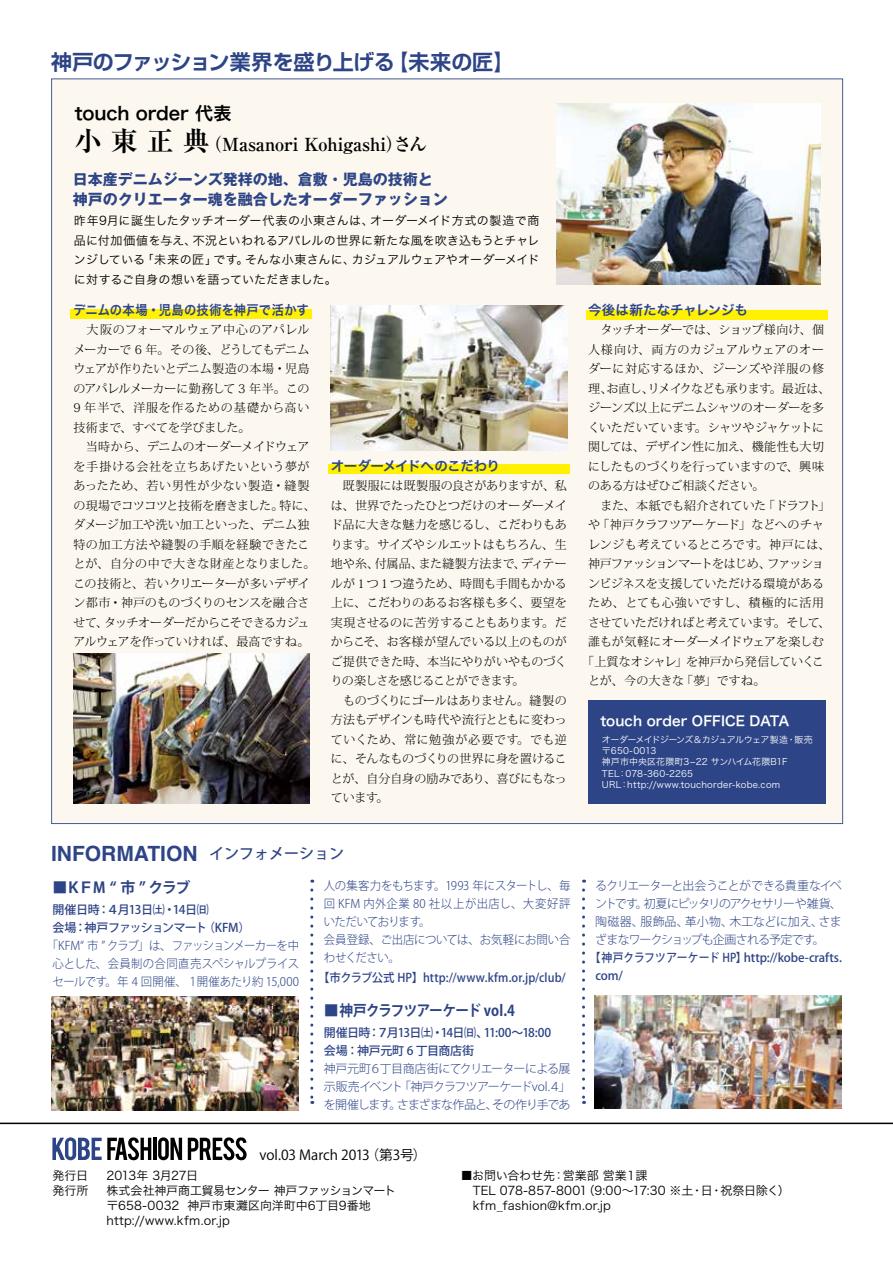
<style>
.page{position:relative;width:893px;height:1263px;background:#fff}
.page>*{position:absolute;margin:0;border:0;box-sizing:border-box;transform-origin:0 0}
.t1{font:700 21px "Shin Go Pro De";letter-spacing:-.02em;color:#2d4486}
.t2{font:700 21px "Helvetica";color:#2d4486}
.t3{font:700 18px "Ryumin Pro";letter-spacing:-.005em;color:#000}
.t4{font:18px "Hira Kaku Pro W6";letter-spacing:-.005em;color:#000}
.t5{font:700 15px/19.5px "Gothic MB101 Pro";color:#2d4486}
.t6{font:700 15px "Koz Go Pro";letter-spacing:-.04em;color:#2d4486}
.t7{font:700 15px "Koz Go Pro";letter-spacing:-.07em;color:#2d4486}
.t8{font:13.8px "Koz Go Pro";letter-spacing:-.005em;color:#000}
.t9{font:13.5px "Hira Kaku Pro W6";letter-spacing:.005em;color:#fff}
.t10{font:13.5px "Hira Kaku Pro W6";letter-spacing:.02em;color:#2d4486;scale:.91 1}
.t11{font:13.5px "Hira Kaku Pro W6";letter-spacing:-.035em;color:#2d4486}
.t12{font:13.5px "Hira Kaku Pro W6";letter-spacing:-.005em;color:#2d4486}
.t13{font:300 12px/19.5px "Koz Min Pro";letter-spacing:-.01em;color:#000}
.t14{font:12px/15px "Hira Kaku Pro W3";letter-spacing:-.005em;color:#000}
.t15{font:300 12px/18px "Koz Go Pro";letter-spacing:-.04em;color:#2d4486;text-align:justify}
.t16{font:300 12px/18px "Koz Go Pro";letter-spacing:-.01em;color:#2d4486;scale:.95 1}
.t17{font:300 12px/18px "Koz Go Pro";letter-spacing:-.04em;color:#2d4486;text-align:center;scale:.95 1}
.t18{font:300 12px "Koz Min Pro";letter-spacing:.05em;color:#000}
.t19{font:500 12px/18px "Koz Go Pro";letter-spacing:-.055em;color:#2d4486}
.t20{font:500 12px/18px "Koz Go Pro";letter-spacing:-.015em;color:#2d4486;scale:.9 1}
.t21{font:500 12px "Koz Go Pro";letter-spacing:.01em;color:#2d4486;scale:.95 1}
.t22{font:500 12px/18px "Koz Go Pro";letter-spacing:-.05em;color:#2d4486}
.t23{font:300 12px "Koz Min Pro";letter-spacing:-.045em;color:#000}
.t24{font:300 12px "Koz Min Pro";letter-spacing:-.035em;color:#000}
.t25{font:300 12px "Koz Min Pro";letter-spacing:-.065em;color:#000}
.t26{font:300 12px "Koz Min Pro";letter-spacing:.04em;color:#000}
.t27{font:300 12px "Koz Min Pro";letter-spacing:.01em;color:#000}
.t28{font:12px "Hira Kaku Pro W3";letter-spacing:-.045em;color:#000}
.t29{font:9px/11.2px "Hira Kaku Pro W3";letter-spacing:.01em;color:#fff}
.s1{font-size:27px}
.s2{font-family:"Koz Go Pro";font-weight:500;font-size:15px}
</style>
<div class="page">
<div style="left:51px;top:78px;width:792px;height:746px;background:#fcf8ed;border:1px solid #2d4486"></div>
<div style="left:71px;top:309px;width:241px;height:10px;background:#fff100"></div>
<div style="left:328px;top:464px;width:242px;height:10px;background:#fff100"></div>
<div style="left:587px;top:310px;width:241px;height:10px;background:#fff100"></div>
<svg style="left:310px;top:890px;width:3px;height:214px"></svg>
<svg style="left:582px;top:890px;width:3px;height:214px"></svg>
<hr style="left:0;top:1122px;width:893px;height:2px;background:#000">
<svg style="left:52px;top:1137px;width:99px;height:23px"></svg>
<hr style="left:153px;top:1138px;width:3px;height:22px;background:#000">
<svg style="left:158px;top:1137px;width:24px;height:23px"></svg>
<svg style="left:188px;top:1137px;width:59px;height:23px"></svg>
<div style="left:588px;top:700px;width:238px;height:104px;background:#2d4486"></div>
<img style="left:557px;top:103px;width:264px;height:182px">
<img style="left:595px;top:995px;width:247px;height:114px">
<img style="left:51px;top:996px;width:248px;height:115px">
<img style="left:73px;top:654px;width:236px;height:149px">
<img style="left:331px;top:305px;width:236px;height:145px">
<h1 class="t1" style="left:51px;top:44px;width:465px">神戸のファッション業界を盛り上げる【未来の匠】</h1>
<h2 class="t4" style="left:75px;top:97px;width:158px">touch order 代表</h2>
<h2 class="t3" style="left:75px;top:130px;width:354px"><span class="s1">小 東 正 典</span>（Masanori Kohigashi）さん</h2>
<p class="t5" style="left:73px;top:168px;width:377px">日本産デニムジーンズ発祥の地、倉敷・児島の技術と神戸のクリエーター魂を融合したオーダーファッション</p>
<p class="t14" style="left:74px;top:210px;width:467px;line-height:19.5px;text-align:justify">昨年9月に誕生したタッチオーダー代表の小東さんは、オーダーメイド方式の製造で商品に付加価値を与え、不況といわれるアパレルの世界に新たな風を吹き込もうとチャレンジしている「未来の匠」です。そんな小東さんに、カジュアルウェアやオーダーメイドに対するご自身の想いを語っていただきました。</p>
<p class="t10" style="left:73px;top:298px;width:260px">デニムの本場・児島の技術を神戸で活かす</p>
<p class="t13" style="left:73px;top:320px;width:244px">　大阪のフォーマルウェア中心のアパレルメーカーで 6 年。その後、どうしてもデニムウェアが作りたいとデニム製造の本場・児島のアパレルメーカーに勤務して 3 年半。この<br>9 年半で、洋服を作るための基礎から高い技術まで、すべてを学びました。<br>　当時から、デニムのオーダーメイドウェアを手掛ける会社を立ちあげたいという夢があったため、若い男性が少ない製造・縫製の現場でコツコツと技術を磨きました。特に、ダメージ加工や洗い加工といった、デニム独特の加工方法や縫製の手順を経験できたことが、自分の中で大きな財産となりました。この技術と、若いクリエーターが多いデザイン都市・神戸のものづくりのセンスを融合させて、タッチオーダーだからこそできるカジュアルウェアを作っていければ、最高ですね。</p>
<p class="t11" style="left:331px;top:454px;width:171px">オーダーメイドへのこだわり</p>
<p class="t13" style="left:331px;top:476px;width:238px">　既製服には既製服の良さがありますが、私は、世界でたったひとつだけのオーダーメイド品に大きな魅力を感じるし、こだわりもあります。サイズやシルエットはもちろん、生地や糸、付属品、また縫製方法まで、ディテールが 1 つ 1 つ違うため、時間も手間もかかる上に、こだわりのあるお客様も多く、要望を実現させるのに苦労することもあります。だからこそ、お客様が望んでいる以上のものがご提供できた時、本当にやりがいやものづくりの楽しさを感じることができます。<br>　ものづくりにゴールはありません。縫製の方法もデザインも時代や流行とともに変わっていくため、常に勉強が必要です。でも逆に、そんなものづくりの世界に身を置けることが、自分自身の励みであり、喜びにもなっています。</p>
<h1 class="t2" style="left:51px;top:836px;width:295px">INFORMATION <span class="s2">インフォメーション</span></h1>
<p class="t7" style="left:52px;top:878px;width:140px">■ＫＦＭ “ 市 ” クラブ</p>
<p class="t22" style="left:52px;top:901px;width:199px">開催日時：４月13日㈯・14日㈰<br>会場：神戸ファッションマート（KFM）</p>
<p class="t17" style="left:47px;top:937px;width:267px">「KFM“ 市 ” クラブ」は、ファッションメーカーを中心とした、会員制の合同直売スペシャルプライスセールです。年 4 回開催、１開催あたり約 15,000</p>
<p class="t16" style="left:324px;top:877px;width:261px">人の集客力をもちます。1993 年にスタートし、毎回 KFM 内外企業 80 社以上が出店し、大変好評いただいております。<br>会員登録、ご出店については、お気軽にお問い合わせください。</p>
<p class="t21" style="left:318px;top:970px;width:262px">【市クラブ公式 HP】http://www.kfm.or.jp/club/</p>
<p class="t6" style="left:324px;top:1001px;width:192px">■ 神戸クラフツアーケード vol.4</p>
<p class="t19" style="left:324px;top:1024px;width:229px">開催日時：７月13日㈯・14日㈰、11:00〜18:00会場：神戸元町 6 丁目商店街</p>
<p class="t15" style="left:324px;top:1060px;width:248px">神戸元町６丁目商店街にてクリエーターによる展示販売イベント「神戸クラフツアーケードvol.４」を開催します。さまざまな作品と、その作り手であ</p>
<p class="t8" style="left:259px;top:1146px;width:169px">vol.03 March 2013（第3号）</p>
<p class="t12" style="left:588px;top:298px;width:161px">今後は新たなチャレンジも</p>
<p class="t13" style="left:588px;top:320px;width:238px">　タッチオーダーでは、ショップ様向け、個</p>
<p class="t18" style="left:588px;top:341px;width:238px">人様向け、両方のカジュアルウェアのオー</p>
<p class="t18" style="left:588px;top:360px;width:238px">ダーに対応するほか、ジーンズや洋服の修</p>
<p class="t23" style="left:588px;top:380px;width:244px">理、お直し、リメイクなども承ります。最近は、</p>
<p class="t13" style="left:588px;top:398px;width:238px">ジーンズ以上にデニムシャツのオーダーを多</p>
<p class="t13" style="left:588px;top:417px;width:238px">くいただいています。シャツやジャケットに</p>
<p class="t13" style="left:588px;top:437px;width:238px">関しては、デザイン性に加え、機能性も大切</p>
<p class="t13" style="left:588px;top:456px;width:238px">にしたものづくりを行っていますので、興味</p>
<p class="t13" style="left:588px;top:476px;width:178px">のある方はぜひご相談ください。</p>
<p class="t24" style="left:588px;top:497px;width:244px">　また、本紙でも紹介されていた「ドラフト」</p>
<p class="t13" style="left:588px;top:515px;width:238px">や「神戸クラフツアーケード」などへのチャ</p>
<p class="t26" style="left:588px;top:536px;width:244px">レンジも考えているところです。神戸には、</p>
<p class="t25" style="left:588px;top:555px;width:238px">神戸ファッションマートをはじめ、ファッショ</p>
<p class="t13" style="left:588px;top:573px;width:238px">ンビジネスを支援していただける環境がある</p>
<p class="t18" style="left:588px;top:594px;width:238px">ため、とても心強いですし、積極的に活用</p>
<p class="t13" style="left:588px;top:612px;width:244px">させていただければと考えています。そして、</p>
<p class="t13" style="left:588px;top:632px;width:238px">誰もが気軽にオーダーメイドウェアを楽しむ</p>
<p class="t13" style="left:582px;top:651px;width:244px">「上質なオシャレ」を神戸から発信していくこ</p>
<p class="t27" style="left:588px;top:672px;width:179px">とが、今の大きな「夢」ですね。</p>
<p class="t9" style="left:600px;top:709px;width:190px">touch order OFFICE DATA</p>
<p class="t29" style="left:602px;top:733px;width:212px">オーダーメイドジーンズ＆カジュアルウェア製造・販売〒650-0013<br>神戸市中央区花隈町3−22 サンハイム花隈B1F<br>TEL：078-360-2265<br>URL：http://www.touchorder-kobe.com</p>
<p class="t15" style="left:595px;top:877px;width:248px">るクリエーターと出会うことができる貴重なイベントです。初夏にピッタリのアクセサリーや雑貨、陶磁器、服飾品、革小物、木工などに加え、さまざまなワークショップも企画される予定です。</p>
<p class="t20" style="left:595px;top:949px;width:276px;text-indent:-5px">【神戸クラフツアーケード HP】http://kobe-crafts. com/</p>
<p class="t14" style="left:52px;top:1167px;width:37px">発行日</p>
<p class="t28" style="left:106px;top:1165px;width:93px">2013年 3月27日</p>
<p class="t14" style="left:52px;top:1182px;width:37px">発行所</p>
<p class="t14" style="left:106px;top:1182px;width:291px">株式会社神戸商工貿易センター神戸ファッションマート〒658-0032 神戸市東灘区向洋町中6丁目9番地http://www.kfm.or.jp</p>
<p class="t14" style="left:461px;top:1167px;width:331px">■お問い合わせ先：営業部営業１課<br>　TEL 078-857-8001（9:00〜17:30 ※土・日・祝祭日除く）　kfm_fashion@kfm.or.jp</p>
</div>
